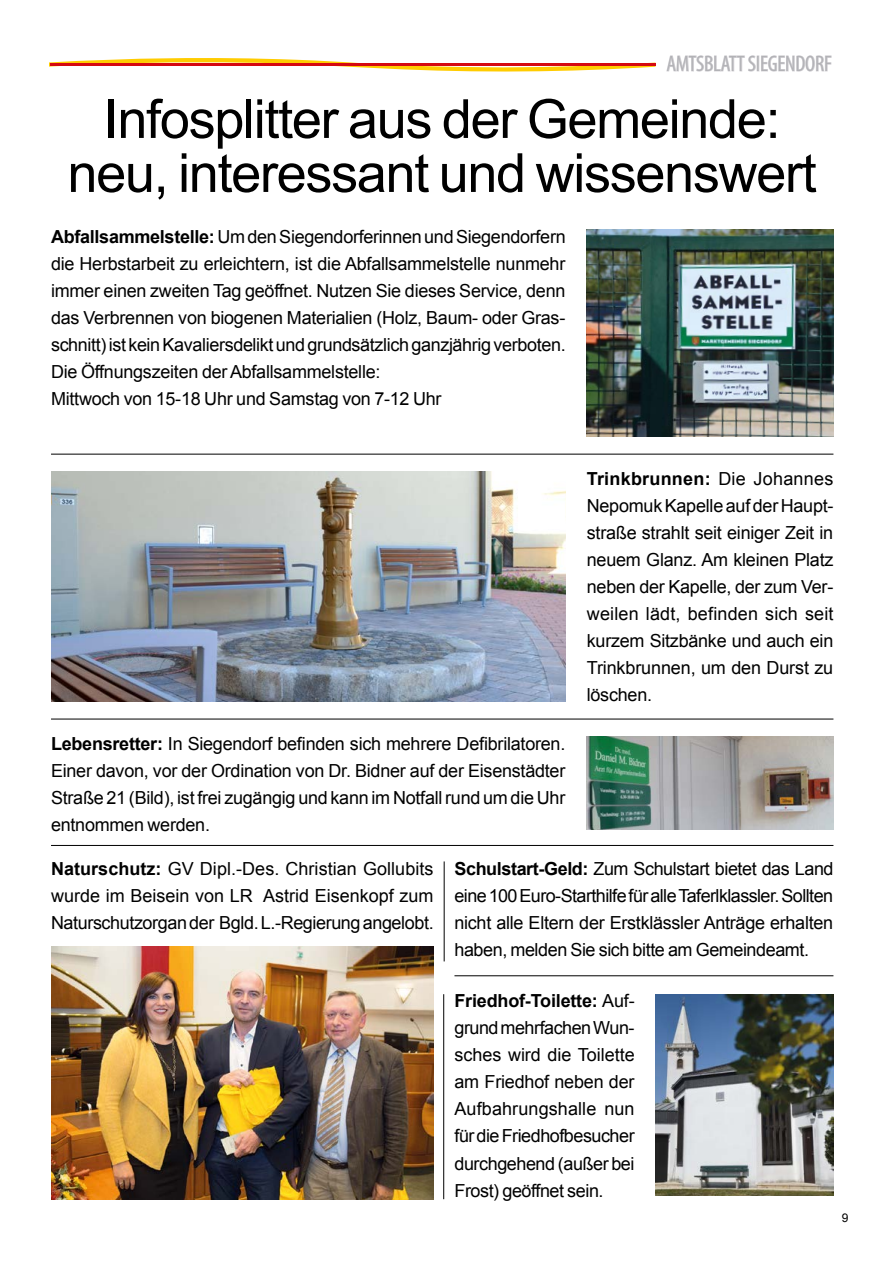
<style>
.page{position:relative;width:893px;height:1263px;background:#fff}
.page>*{position:absolute;margin:0;border:0;box-sizing:border-box;transform-origin:0 0}
.t1{font:54px/54px "Arial";letter-spacing:-.025em;color:#000;text-align:center}
.t2{font:condensed 22.5px "Myriad Pro";letter-spacing:-.01em;color:#b2b2b6}
.t3{font:18px/27px "Arial";letter-spacing:-.015em;color:#000;text-align:justify}
.t4{font:12px "Arial";color:#000}
.s1{font-weight:700}
</style>
<div class="page">
<svg style="left:666px;top:55px;width:166px;height:17px"></svg>
<svg style="left:50px;top:58px;width:605px;height:14px"></svg>
<hr style="left:50px;top:63px;width:605px;height:3px;background:#d50911">
<hr style="left:454px;top:975px;width:379px;height:1px;background:#000">
<hr style="left:51px;top:454px;width:782px;height:1px;background:#000">
<img style="left:587px;top:230px;width:246px;height:207px">
<img style="left:51px;top:471px;width:515px;height:231px">
<hr style="left:51px;top:719px;width:782px;height:1px;background:#000">
<img style="left:587px;top:736px;width:246px;height:94px">
<hr style="left:51px;top:845px;width:782px;height:1px;background:#000">
<hr style="left:444px;top:861px;width:1px;height:100px;background:#000">
<img style="left:655px;top:994px;width:178px;height:202px">
<hr style="left:443px;top:994px;width:1px;height:205px;background:#000">
<img style="left:51px;top:946px;width:382px;height:253px">
<p class="t2" style="left:666px;top:50px;width:167px">AMTSBLATT SIEGENDORF</p>
<h1 class="t1" style="left:67px;top:93px;width:751px">Infosplitter aus der Gemeinde: neu, interessant und wissenswert</h1>
<p class="t3" style="left:51px;top:223px;width:516px;text-align:left"><span class="s1">Abfallsammelstelle:</span> Um den Siegendorferinnen und Siegendorfern die Herbstarbeit zu erleichtern, ist die Abfallsammelstelle nunmehr immer einen zweiten Tag geöffnet. Nutzen Sie dieses Service, denn das Verbrennen von biogenen Materialien (Holz, Baum- oder Gras&shy;schnitt) ist kein Kavaliersdelikt und grundsätzlich ganzjährig verboten.<br>Die Öffnungszeiten der Abfallsammelstelle:<br>Mittwoch von 15-18 Uhr und Samstag von 7-12 Uhr</p>
<p class="t3" style="left:587px;top:465px;width:248px"><span class="s1">Trinkbrunnen:</span> Die Johannes Nepomuk Kapelle auf der Haupt&shy;straße strahlt seit einiger Zeit in neuem Glanz. Am kleinen Platz neben der Kapelle, der zum Ver&shy;weilen lädt, befinden sich seit kurzem Sitzbänke und auch ein Trinkbrunnen, um den Durst zu löschen.</p>
<p class="t3" style="left:51px;top:730px;width:516px"><span class="s1">Lebensretter:</span> In Siegendorf befinden sich mehrere Defibrilatoren.<br>Einer davon, vor der Ordination von Dr. Bidner auf der Eisenstädter Straße 21 (Bild), ist frei zugängig und kann im Notfall rund um die Uhr entnommen werden.</p>
<p class="t3" style="left:51px;top:855px;width:384px"><span class="s1">Naturschutz:</span> GV Dipl.-Des. Christian Gollubits wurde im Beisein von LR Astrid Eisenkopf zum Naturschutzorgan der Bgld. L.-Regierung angelobt.</p>
<p class="t3" style="left:454px;top:855px;width:381px"><span class="s1">Schulstart-Geld:</span> Zum Schulstart bietet das Land eine 100 Euro-Starthilfe für alle Taferlklassler. Sollten nicht alle Eltern der Erstklässler Anträge erhalten haben, melden Sie sich bitte am Gemeindeamt.</p>
<p class="t3" style="left:454px;top:988px;width:182px"><span class="s1">Friedhof-Toilette:</span> Auf&shy;grund mehrfachen Wun&shy;sches wird die Toilette am Friedhof neben der Aufbahrungshalle nun für die Friedhofbesucher durchgehend (außer bei Frost) geöffnet sein.</p>
<p class="t4" style="left:842px;top:1210px;width:8px">9</p>
</div>
